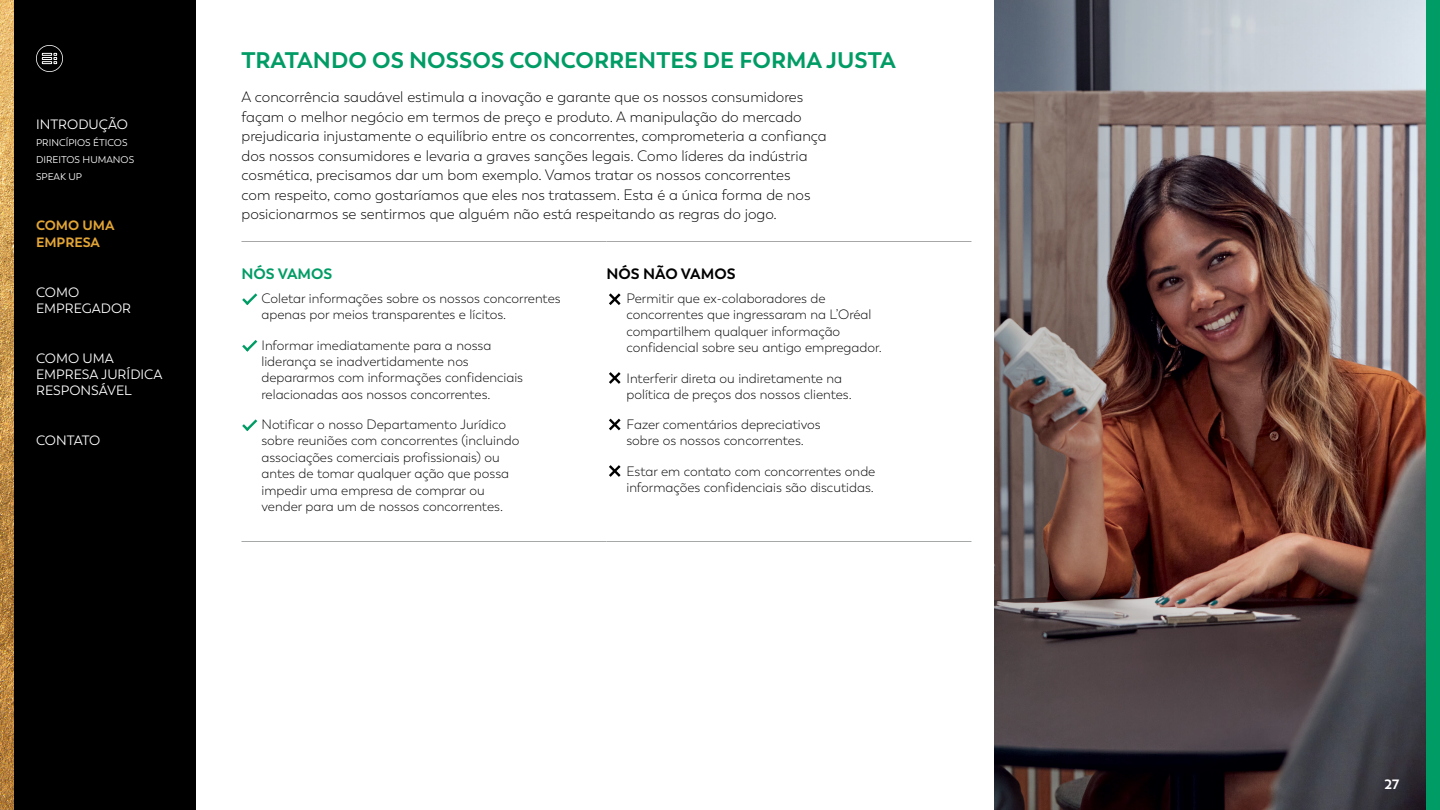
<style>
.page{position:relative;width:1440px;height:810px;background:#fff}
.page>*{position:absolute;margin:0;border:0;box-sizing:border-box;transform-origin:0 0}
.t1{font:700 22.5px "Trenda";color:#009c65}
.t2{font:300 15px/19.5px "Trenda";color:#000}
.t3{font:700 15px "Trenda";color:#000}
.t4{font:700 15px "Trenda";color:#009c65}
.t5{font:300 13.5px/16.5px "Trenda";color:#000}
.t6{font:13.5px/16.2px "Trenda";color:#fff}
.t7{font:700 13.5px/16.2px "Trenda";color:#e3a535}
.t8{font:13.5px "Trenda";letter-spacing:-.025em;color:#fff}
.t9{font:700 13.5px "Trenda";color:#fff}
.t10{font:9.75px/17.2px "Trenda";color:#fff}
</style>
<div class="page">
<img style="left:994px;top:0;width:432px;height:810px">
<div style="left:14px;top:0;width:182px;height:810px;background:#000"></div>
<img style="left:0;top:0;width:14px;height:810px">
<hr style="left:242px;top:241px;width:365px;height:1px;background:#a6a8a8">
<hr style="left:607px;top:241px;width:365px;height:1px;background:#a6a8a8">
<hr style="left:242px;top:541px;width:365px;height:1px;background:#a6a8a8">
<hr style="left:607px;top:541px;width:365px;height:1px;background:#a6a8a8">
<svg style="left:242px;top:293px;width:15px;height:12px"></svg>
<svg style="left:242px;top:340px;width:15px;height:12px"></svg>
<svg style="left:242px;top:419px;width:15px;height:12px"></svg>
<svg style="left:609px;top:293px;width:12px;height:12px"></svg>
<svg style="left:609px;top:372px;width:12px;height:12px"></svg>
<svg style="left:609px;top:419px;width:12px;height:11px"></svg>
<svg style="left:609px;top:465px;width:12px;height:12px"></svg>
<div style="left:1426px;top:0;width:14px;height:810px;background:#009c65"></div>
<svg style="left:36px;top:45px;width:27px;height:27px"></svg>
<p class="t6" style="left:36px;top:116px;width:94px">INTRODUÇÃO</p>
<p class="t10" style="left:36px;top:134px;width:100px">PRINCÍPIOS ÉTICOS<br>DIREITOS HUMANOS<br>SPEAK UP</p>
<p class="t7" style="left:36px;top:218px;width:80px">COMO UMA<br>EMPRESA</p>
<p class="t6" style="left:36px;top:284px;width:97px">COMO<br>EMPREGADOR</p>
<p class="t6" style="left:36px;top:350px;width:128px">COMO UMA<br>EMPRESA JURÍDICA<br>RESPONSÁVEL</p>
<p class="t8" style="left:36px;top:432px;width:66px">CONTATO</p>
<h1 class="t1" style="left:242px;top:46px;width:656px">TRATANDO OS NOSSOS CONCORRENTES DE FORMA JUSTA</h1>
<p class="t2" style="left:242px;top:87px;width:587px">A concorrência saudável estimula a inovação e garante que os nossos consumidores façam o melhor negócio em termos de preço e produto. A manipulação do mercado prejudicaria injustamente o equilíbrio entre os concorrentes, comprometeria a confiança dos nossos consumidores e levaria a graves sanções legais. Como líderes da indústria cosmética, precisamos dar um bom exemplo. Vamos tratar os nossos concorrentes<br>com respeito, como gostaríamos que eles nos tratassem. Esta é a única forma de nos posicionarmos se sentirmos que alguém não está respeitando as regras do jogo.</p>
<p class="t4" style="left:242px;top:264px;width:92px">NÓS VAMOS</p>
<p class="t5" style="left:261px;top:290px;width:301px">Coletar informações sobre os nossos concorrentes apenas por meios transparentes e lícitos.</p>
<p class="t5" style="left:261px;top:337px;width:263px">Informar imediatamente para a nossa liderança se inadvertidamente nos depararmos com informações confidenciais relacionadas aos nossos concorrentes.</p>
<p class="t5" style="left:261px;top:416px;width:259px">Notificar o nosso Departamento Jurídico sobre reuniões com concorrentes (incluindo associações comerciais profissionais) ou antes de tomar qualquer ação que possa impedir uma empresa de comprar ou vender para um de nossos concorrentes.</p>
<p class="t3" style="left:607px;top:264px;width:131px">NÓS NÃO VAMOS</p>
<p class="t5" style="left:626px;top:290px;width:257px">Permitir que ex-colaboradores de concorrentes que ingressaram na L’Oréal compartilhem qualquer informação confidencial sobre seu antigo empregador.</p>
<p class="t5" style="left:626px;top:370px;width:227px">Interferir direta ou indiretamente na política de preços dos nossos clientes.</p>
<p class="t5" style="left:626px;top:416px;width:196px">Fazer comentários depreciativos sobre os nossos concorrentes.</p>
<p class="t5" style="left:626px;top:463px;width:250px">Estar em contato com concorrentes onde informações confidenciais são discutidas.</p>
<p class="t9" style="left:1384px;top:776px;width:16px">27</p>
</div>
